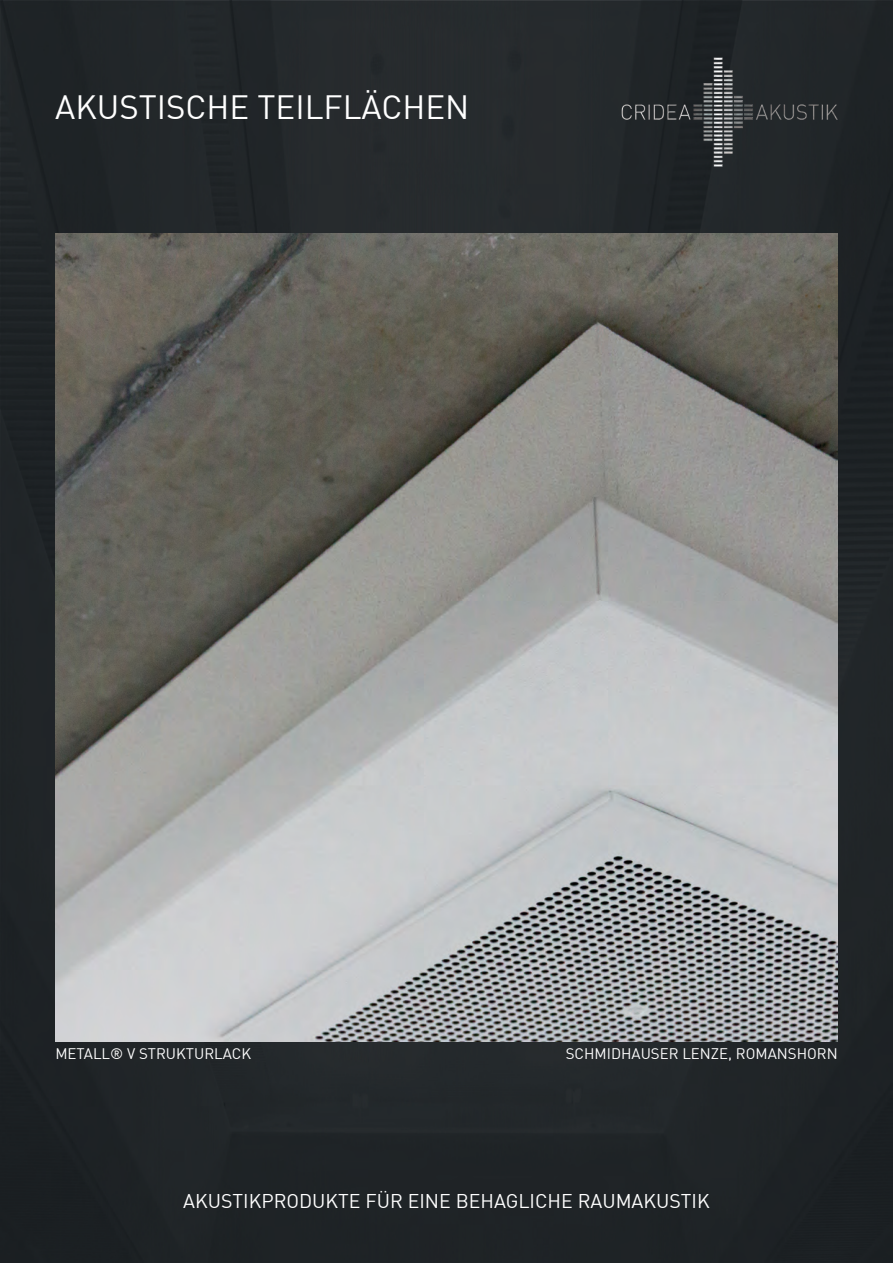
<style>
.page{position:relative;width:893px;height:1263px;background:#202528}
.page>*{position:absolute;margin:0;border:0;box-sizing:border-box;transform-origin:0 0}
.t1{font:33px "DIN Offc";color:#fff}
.t2{font:19.5px "DIN Offc";color:#fff}
.t3{font:15px "DIN Offc";color:#fff}
</style>
<div class="page">
<img style="left:604px;top:57px;width:234px;height:109px">
<img style="left:55px;top:234px;width:783px;height:808px">
<h1 class="t1" style="left:55px;top:87px;width:416px">AKUSTISCHE TEILFLÄCHEN</h1>
<p class="t3" style="left:55px;top:1044px;width:197px">METALL® V STRUKTURLACK</p>
<p class="t3" style="left:566px;top:1044px;width:273px">SCHMIDHAUSER LENZE, ROMANSHORN</p>
<h2 class="t2" style="left:183px;top:1188px;width:528px">AKUSTIKPRODUKTE FÜR EINE BEHAGLICHE RAUMAKUSTIK</h2>
</div>
